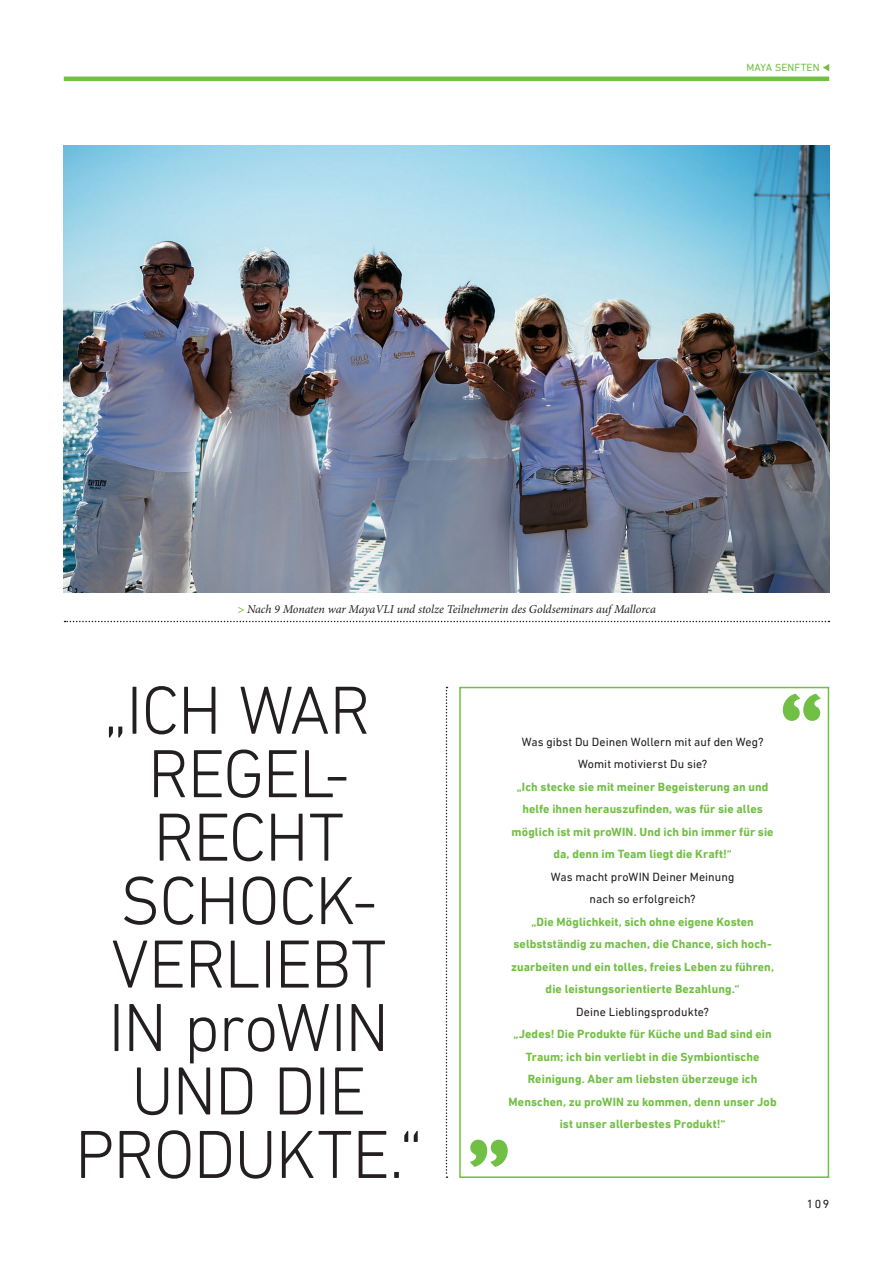
<style>
.page{position:relative;width:893px;height:1263px;background:#fff}
.page>*{position:absolute;margin:0;border:0;box-sizing:border-box;transform-origin:0 0}
.t1{font:300 69.15px/63.4px "DIN Next LT Pro";letter-spacing:-.02em;color:#231f20;text-align:center}
.t2{font:700 12px/22.5px "DIN Next LT Pro";letter-spacing:.01em;color:#71bf44;text-align:center}
.t3{font:italic 12px "Minion Pro";letter-spacing:-.01em;color:#231f20}
.t4{font:12px/22.5px "DIN Next LT Pro";letter-spacing:.005em;color:#231f20;text-align:center}
.t5{font:10.5px "DIN Next LT Pro";letter-spacing:.02em;color:#71bf44}
.s1{font-weight:700;color:#71bf44}
.s2{font-weight:400;color:#231f20}
</style>
<div class="page">
<img style="left:64px;top:145px;width:765px;height:447px">
<svg style="left:823px;top:64px;width:6px;height:7px"></svg>
<hr style="left:64px;top:77px;width:765px;height:4px;background:#71bf44">
<div style="left:459px;top:687px;width:370px;height:491px;border:2px solid #71bf44"></div>
<svg style="left:470px;top:1140px;width:38px;height:27px"></svg>
<svg style="left:783px;top:694px;width:38px;height:27px"></svg>
<svg style="left:65px;top:621px;width:764px;height:1px"></svg>
<svg style="left:446px;top:687px;width:1px;height:491px"></svg>
<p class="t5" style="left:746px;top:62px;width:75px">MAYA SENFTEN</p>
<p class="t3" style="left:237px;top:602px;width:420px"><span class="s1">&gt;</span> Nach 9 Monaten war MayaVLI und stolze Teilnehmerin des Goldseminars auf Mallorca</p>
<p class="t1" style="left:75px;top:678px;width:349px">„ICH WAR<br>REGEL-<br>RECHT<br>SCHOCK-<br>VERLIEBT<br>IN proWIN<br>UND DIE<br>PRODUKTE.“</p>
<p class="t2" style="left:512px;top:730px;width:263px"><span class="s2">Was gibst Du Deinen Wollern mit auf den Weg?<br>Womit motivierst Du sie?<br></span>„Ich stecke sie mit meiner Begeisterung an und helfe ihnen herauszufinden, was für sie alles möglich ist mit proWIN. Und ich bin immer für sie da, denn im Team liegt die Kraft!“</p>
<p class="t4" style="left:551px;top:865px;width:185px">Was macht proWIN Deiner Meinung nach so erfolgreich?</p>
<p class="t2" style="left:511px;top:910px;width:264px">„Die Möglichkeit, sich ohne eigene Kosten selbstständig zu machen, die Chance, sich hoch&shy;zuarbeiten und ein tolles, freies Leben zu führen, die leistungsorientierte Bezahlung.“</p>
<p class="t2" style="left:509px;top:1000px;width:269px"><span class="s2">Deine Lieblingsprodukte?<br></span>„Jedes! Die Produkte für Küche und Bad sind ein Traum; ich bin verliebt in die Symbiontische Reinigung. Aber am liebsten überzeuge ich Menschen, zu proWIN zu kommen, denn unser Job ist unser allerbestes Produkt!“</p>
<p class="t4" style="left:807px;top:1193px;width:24px">109</p>
</div>
